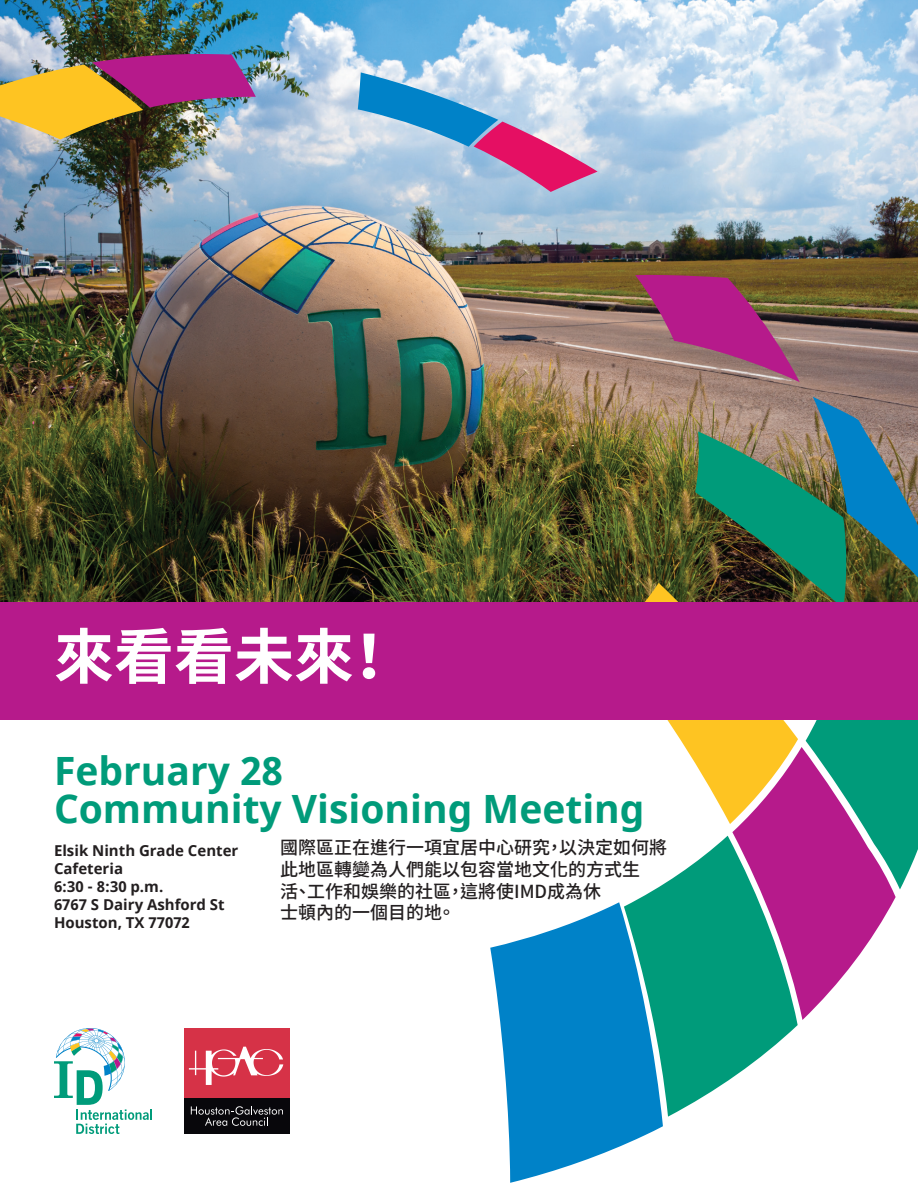
<style>
.page{position:relative;width:918px;height:1188px;background:#fff}
.page>*{position:absolute;margin:0;border:0;box-sizing:border-box;transform-origin:0 0}
.t1{font:700 60px "Noto Sans CJ Ktc";color:#fff}
.t2{font:700 39px/37.5px "Noto Sans";color:#009b7a}
.t3{font:500 18px/21.6px "Noto Sans CJ Ktc";color:#231f20}
.t4{font:700 15px/18px "Noto Sans";color:#231f20}
</style>
<div class="page">
<img style="left:0;top:0;width:918px;height:602px">
<svg style="left:633px;top:836px;width:165px;height:281px;fill:#009b7a"></svg>
<svg style="left:609px;top:583px;width:189px;height:241px"></svg>
<svg style="left:635px;top:275px;width:165px;height:107px;background:#9f4c73"></svg>
<svg style="left:806px;top:719px;width:112px;height:170px;background:#16a084"></svg>
<svg style="left:732px;top:747px;width:164px;height:273px"></svg>
<img style="left:0;top:53px;width:256px;height:87px">
<svg style="left:358px;top:72px;width:240px;height:120px;background:#a6aed1"></svg>
<svg style="left:490px;top:902px;width:173px;height:281px;fill:#0082c8"></svg>
<img style="left:695px;top:397px;width:223px;height:205px">
<div style="left:184px;top:1028px;width:106px;height:106px;background:#d63247"></div>
<div style="left:184px;top:1099px;width:106px;height:35px;background:#08070b"></div>
<svg style="left:189px;top:1047px;width:94px;height:38px"></svg>
<svg style="left:191px;top:1106px;width:92px;height:20px"></svg>
<svg style="left:54px;top:1028px;width:98px;height:106px"></svg>
<div style="left:0;top:602px;width:918px;height:117px;background:#b61a8b"></div>
<h1 class="t1" style="left:54px;top:623px;width:346px">來看看未來！</h1>
<h2 class="t2" style="left:54px;top:753px;width:592px">February 28<br>Community Visioning Meeting</h2>
<p class="t3" style="left:280px;top:837px;width:389px">國際區正在進行一項宜居中心研究，以決定如何將此地區轉變為人們能以包容當地文化的方式生<br>活、工作和娛樂的社區，這將使IMD成為休<br>士頓內的一個目的地。</p>
<p class="t4" style="left:54px;top:842px;width:186px">Elsik Ninth Grade Center<br>Cafeteria<br>6:30 - 8:30 p.m.<br>6767 S Dairy Ashford St<br>Houston, TX 77072</p>
</div>
